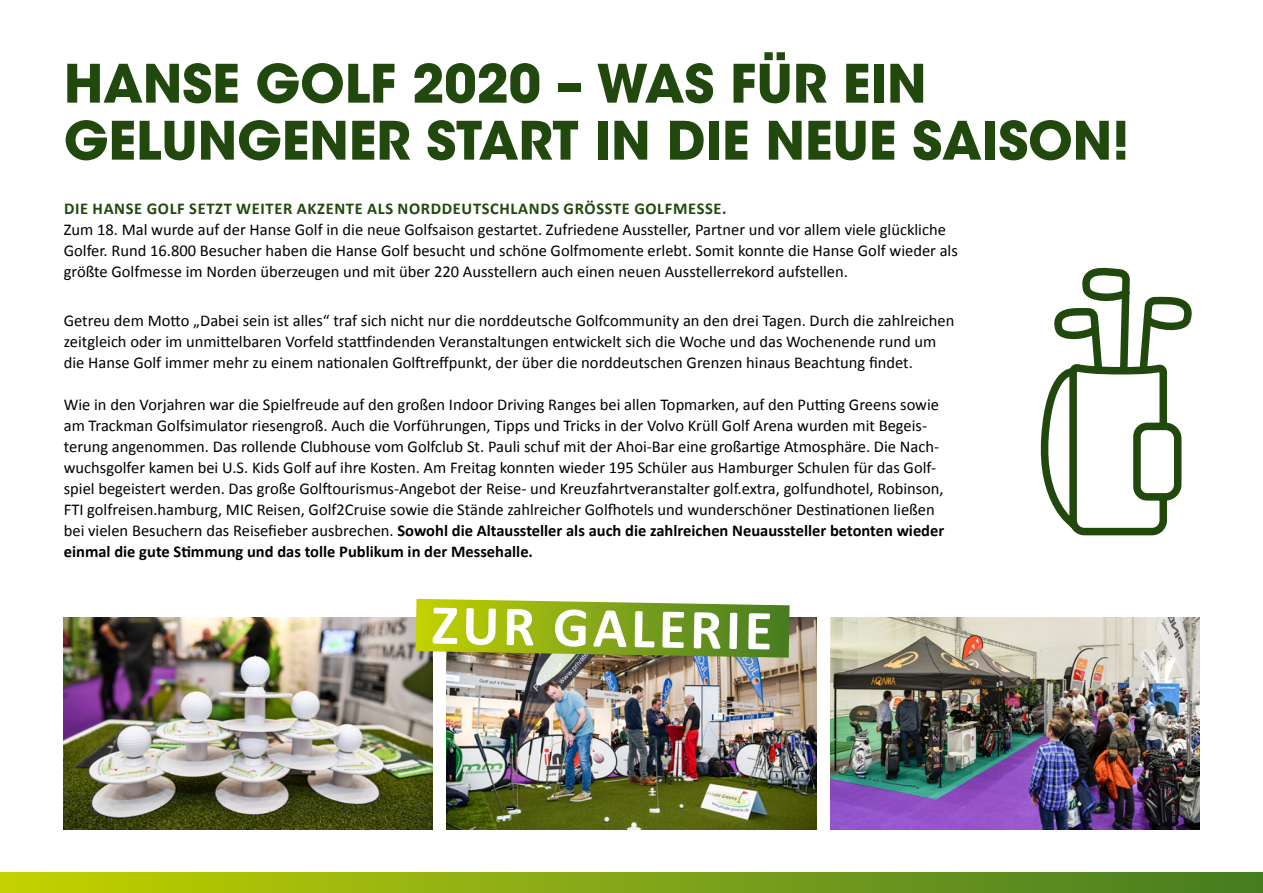
<style>
.page{position:relative;width:1263px;height:893px;background:#fff}
.page>*{position:absolute;margin:0;border:0;box-sizing:border-box;transform-origin:0 0}
.t1{font:700 56.85px "Calibri";color:#fff}
.t2{font:700 52.5px/57px "ITC Avant Garde Std";letter-spacing:-.005em;color:#21480d}
.Fließtext{font:16.5px/21px "Calibri";color:#000}
.Fließtext-2{font:700 16.5px "Calibri";letter-spacing:.04em;color:#21480d}
.s1{font-weight:700}
</style>
<div class="page">
<img style="left:64px;top:618px;width:369px;height:211px">
<img style="left:447px;top:685px;width:369px;height:144px">
<img style="left:830px;top:618px;width:369px;height:211px">
<svg style="left:1040px;top:267px;width:152px;height:269px"></svg>
<div style="left:0;top:872px;width:1263px;height:21px;background:linear-gradient(to right,#c3d102,#457b27)"></div>
<img style="left:363px;top:598px;width:479px;height:87px">
<p class="t2" style="left:64px;top:55px;width:1067px">HANSE GOLF 2020 – WAS FÜR EIN<br>GELUNGENER START IN DIE NEUE SAISON!</p>
<p class="Fließtext-2" style="left:64px;top:197px;width:664px">DIE HANSE GOLF SETZT WEITER AKZENTE ALS NORDDEUTSCHLANDS GRÖSSTE GOLFMESSE.</p>
<p class="Fließtext" style="left:64px;top:218px;width:895px">Zum 18. Mal wurde auf der Hanse Golf in die neue Golfsaison gestartet. Zufriedene Aussteller, Partner und vor allem viele glückliche<br>Golfer. Rund 16.800 Besucher haben die Hanse Golf besucht und schöne Golfmomente erlebt. Somit konnte die Hanse Golf wieder als größte Golfmesse im Norden überzeugen und mit über 220 Ausstellern auch einen neuen Ausstellerrekord aufstellen.</p>
<p class="Fließtext" style="left:64px;top:310px;width:892px">Getreu dem Motto „Dabei sein ist alles“ traf sich nicht nur die norddeutsche Golfcommunity an den drei Tagen. Durch die zahlreichen zeitgleich oder im unmittelbaren Vorfeld stattfindenden Veranstaltungen entwickelt sich die Woche und das Wochenende rund um die Hanse Golf immer mehr zu einem nationalen Golftreffpunkt, der über die norddeutschen Grenzen hinaus Beachtung findet.</p>
<p class="Fließtext" style="left:64px;top:394px;width:882px">Wie in den Vorjahren war die Spielfreude auf den großen Indoor Driving Ranges bei allen Topmarken, auf den Putting Greens sowie am Trackman Golfsimulator riesengroß. Auch die Vorführungen, Tipps und Tricks in der Volvo Krüll Golf Arena wurden mit Begeis&shy;terung angenommen. Das rollende Clubhouse vom Golfclub St. Pauli schuf mit der Ahoi-Bar eine großartige Atmosphäre. Die Nach&shy;wuchsgolfer kamen bei U.S. Kids Golf auf ihre Kosten. Am Freitag konnten wieder 195 Schüler aus Hamburger Schulen für das Golf&shy;spiel begeistert werden. Das große Golftourismus-Angebot der Reise- und Kreuzfahrtveranstalter golf.extra, golfundhotel, Robinson, FTI golfreisen.hamburg, MIC Reisen, Golf2Cruise sowie die Stände zahlreicher Golfhotels und wunderschöner Destinationen ließen bei vielen Besuchern das Reisefieber ausbrechen. <span class="s1">Sowohl die Altaussteller als auch die zahlreichen Neuaussteller betonten wieder einmal die gute Stimmung und das tolle Publikum in der Messehalle.</span></p>
<p class="t1" style="left:432px;top:584px;width:342px;rotate:1deg">ZUR GALERIE</p>
</div>
